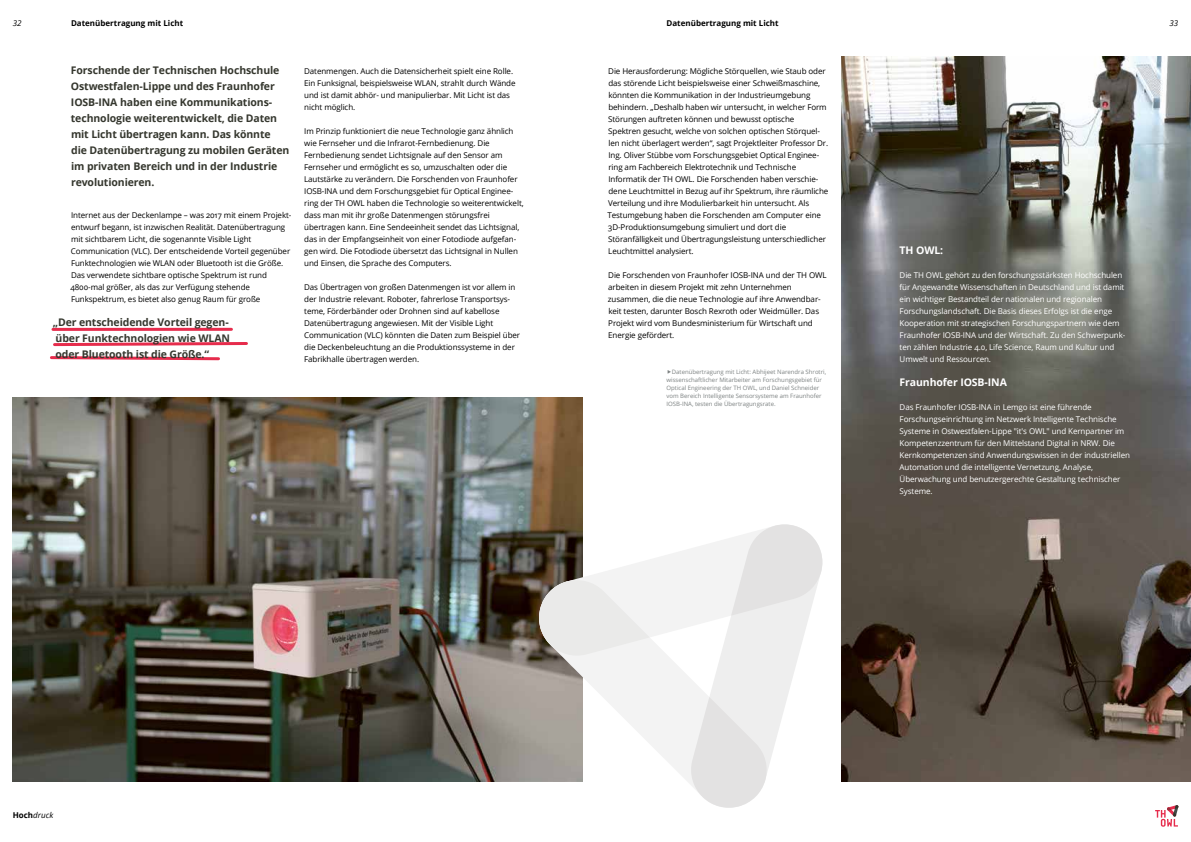
<style>
.page{position:relative;width:1191px;height:842px;background:#fff}
.page>*{position:absolute;margin:0;border:0;box-sizing:border-box;transform-origin:0 0}
.t1{font:700 10.5px/16px "Open Sans";letter-spacing:-.01em;color:#35372e}
.t2{font:700 10.5px "Open Sans";letter-spacing:-.01em;color:#fff}
.t3{font:8px/12px "Open Sans";letter-spacing:-.01em;color:#000}
.t4{font:8px/12px "Open Sans";letter-spacing:-.01em;color:#fff}
.t5{font:700 8px "Open Sans";color:#000}
.t6{font:italic 8px "Open Sans";letter-spacing:.01em;color:#000}
.t7{font:6px/8px "Open Sans";color:#7d8282}
.s1{font-weight:700;font-style:normal}
</style>
<div class="page">
<svg style="left:1155px;top:805px;width:23px;height:22px"></svg>
<img style="left:13px;top:397px;width:570px;height:385px">
<hr style="left:53px;top:328px;width:178px;height:3px;background:#e62c4c">
<svg style="left:50px;top:356px;width:170px;height:5px"></svg>
<svg style="left:53px;top:342px;width:195px;height:5px"></svg>
<img style="left:841px;top:57px;width:350px;height:725px">
<svg style="left:535px;top:520px;width:288px;height:288px"></svg>
<p class="t5" style="left:71px;top:17px;width:114px">Datenübertragung mit Licht</p>
<p class="t5" style="left:666px;top:17px;width:114px">Datenübertragung mit Licht</p>
<p class="t6" style="left:13px;top:17px;width:10px">32</p>
<p class="t6" style="left:1169px;top:17px;width:10px">33</p>
<p class="t1" style="left:71px;top:61px;width:220px">Forschende der Technischen Hochschule Ostwestfalen-Lippe und des Fraunhofer IOSB-INA haben eine Kommunikations&shy;technologie weiterentwickelt, die Daten mit Licht übertragen kann. Das könnte<br>die Datenübertragung zu mobilen Geräten im privaten Bereich und in der Industrie revolutionieren.</p>
<p class="t3" style="left:70px;top:208px;width:223px">Internet aus der Deckenlampe – was 2017 mit einem Projekt&shy;entwurf begann, ist inzwischen Realität. Datenübertragung mit sichtbarem Licht, die sogenannte Visible Light Communication (VLC). Der entscheidende Vorteil gegenüber Funktechnologien wie WLAN oder Bluetooth ist die Größe.<br>Das verwendete sichtbare optische Spektrum ist rund 4800-mal größer, als das zur Verfügung stehende Funkspektrum, es bietet also genug Raum für große</p>
<p class="t3" style="left:607px;top:64px;width:222px">Die Herausforderung: Mögliche Störquellen, wie Staub oder das störende Licht beispielsweise einer Schweißmaschine, könnten die Kommunikation in der Industrieumgebung behindern. „Deshalb haben wir untersucht, in welcher Form Störungen auftreten können und bewusst optische Spektren gesucht, welche von solchen optischen Störquel&shy;len nicht überlagert werden“, sagt Projektleiter Professor Dr.<br>Ing. Oliver Stübbe vom Forschungsgebiet Optical Enginee&shy;ring am Fachbereich Elektrotechnik und Technische Informatik der TH OWL. Die Forschenden haben verschie&shy;dene Leuchtmittel in Bezug auf ihr Spektrum, ihre räumliche Verteilung und ihre Modulierbarkeit hin untersucht. Als Testumgebung haben die Forschenden am Computer eine 3D-Produktionsumgebung simuliert und dort die Störanfälligkeit und Übertragungsleistung unterschiedlicher Leuchtmittel analysiert.</p>
<p class="t3" style="left:608px;top:268px;width:220px">Die Forschenden von Fraunhofer IOSB-INA und der TH OWL arbeiten in diesem Projekt mit zehn Unternehmen zusammen, die die neue Technologie auf ihre Anwendbar&shy;keit testen, darunter Bosch Rexroth oder Weidmüller. Das Projekt wird vom Bundesministerium für Wirtschaft und Energie gefördert.</p>
<p class="t7" style="left:666px;top:367px;width:161px;text-indent:5px">Datenübertragung mit Licht: Abhijeet Narendra Shrotri, wissenschaftlicher Mitarbeiter am Forschungsgebiet für Optical Engineering der TH OWL, und Daniel Schneider vom Bereich Intelligente Sensorsysteme am Fraunhofer IOSB-INA, testen die Übertragungsrate.</p>
<p class="t3" style="left:304px;top:64px;width:213px">Datenmengen. Auch die Datensicherheit spielt eine Rolle.<br>Ein Funksignal, beispielsweise WLAN, strahlt durch Wände und ist damit abhör- und manipulierbar. Mit Licht ist das nicht möglich.</p>
<p class="t3" style="left:304px;top:124px;width:221px">Im Prinzip funktioniert die neue Technologie ganz ähnlich wie Fernseher und die Infrarot-Fernbedienung. Die Fernbedienung sendet Lichtsignale auf den Sensor am Fernseher und ermöglicht es so, umzuschalten oder die Lautstärke zu verändern. Die Forschenden von Fraunhofer IOSB-INA und dem Forschungsgebiet für Optical Enginee&shy;ring der TH OWL haben die Technologie so weiterentwickelt, dass man mit ihr große Datenmengen störungsfrei übertragen kann. Eine Sendeeinheit sendet das Lichtsignal, das in der Empfangseinheit von einer Fotodiode aufgefan&shy;gen wird. Die Fotodiode übersetzt das Lichtsignal in Nullen und Einsen, die Sprache des Computers.</p>
<p class="t3" style="left:304px;top:280px;width:218px">Das Übertragen von großen Datenmengen ist vor allem in der Industrie relevant. Roboter, fahrerlose Transportsys&shy;teme, Förderbänder oder Drohnen sind auf kabellose Datenübertragung angewiesen. Mit der Visible Light Communication (VLC) könnten die Daten zum Beispiel über die Deckenbeleuchtung an die Produktionssysteme in der Fabrikhalle übertragen werden.</p>
<h1 class="t2" style="left:899px;top:242px;width:45px">TH OWL:</h1>
<p class="t4" style="left:899px;top:268px;width:227px">Die TH OWL gehört zu den forschungsstärksten Hochschulen für Angewandte Wissenschaften in Deutschland und ist damit ein wichtiger Bestandteil der nationalen und regionalen Forschungslandschaft. Die Basis dieses Erfolgs ist die enge Kooperation mit strategischen Forschungspartnern wie dem Fraunhofer IOSB-INA und der Wirtschaft. Zu den Schwerpunk&shy;ten zählen Industrie 4.0, Life Science, Raum und Kultur und Umwelt und Ressourcen.</p>
<h1 class="t2" style="left:899px;top:374px;width:109px">Fraunhofer IOSB-INA</h1>
<p class="t4" style="left:899px;top:400px;width:232px">Das Fraunhofer IOSB-INA in Lemgo ist eine führende Forschungseinrichtung im Netzwerk Intelligente Technische Systeme in Ostwestfalen-Lippe "it's OWL" und Kernpartner im Kompetenzzentrum für den Mittelstand Digital in NRW. Die Kernkompetenzen sind Anwendungswissen in der industriellen Automation und die intelligente Vernetzung, Analyse, Überwachung und benutzergerechte Gestaltung technischer Systeme.</p>
<h1 class="t1" style="left:53px;top:313px;width:179px;text-align:justify">„Der entscheidende Vorteil gegen&shy;über Funktechnologien wie WLAN oder Bluetooth ist die Größe.“</h1>
<p class="t6" style="left:13px;top:809px;width:42px"><span class="s1">Hoch</span>druck</p>
</div>
